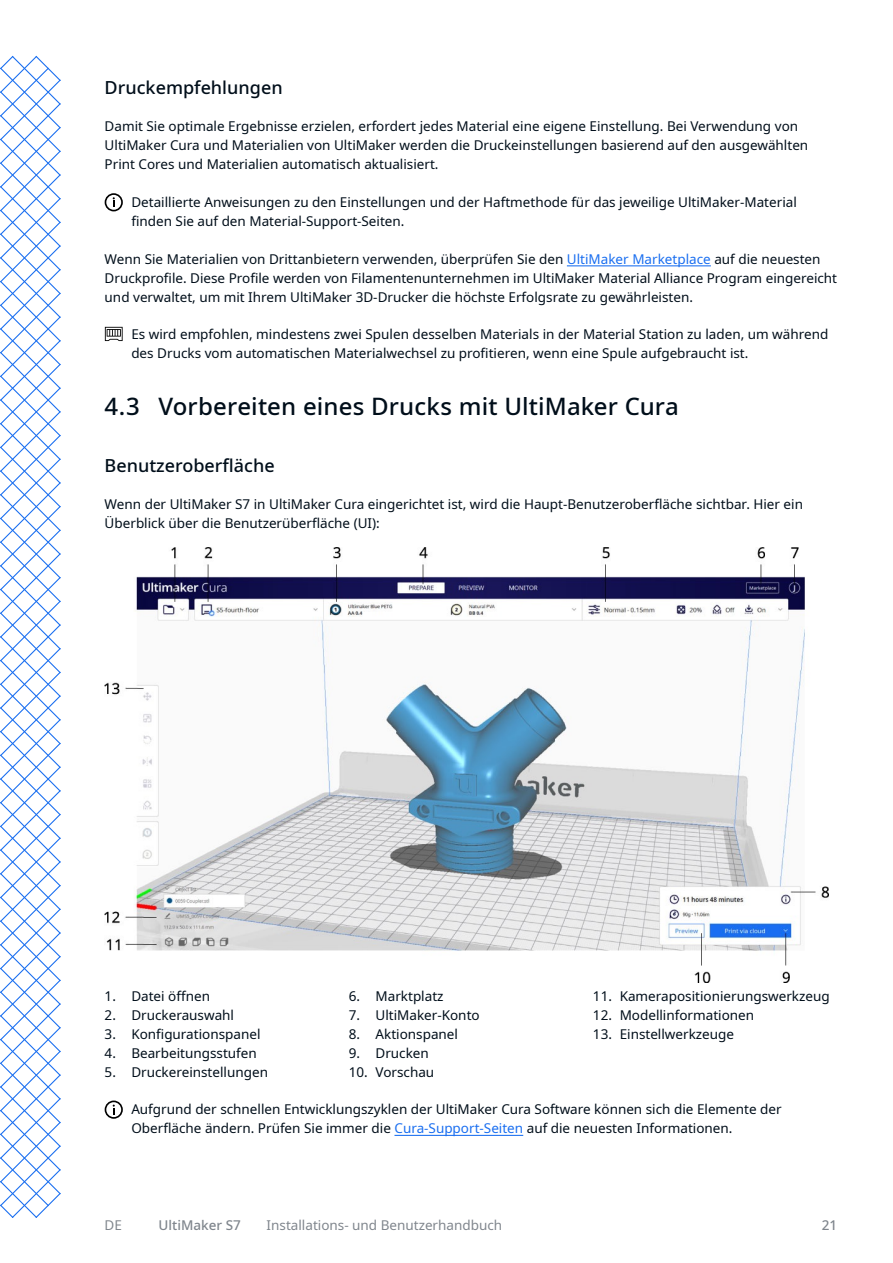
<style>
.page{position:relative;width:893px;height:1263px;background:#fff}
.page>*{position:absolute;margin:0;border:0;box-sizing:border-box;transform-origin:0 0}
.t1{font:500 24px "Noto Sans";letter-spacing:.005em;color:#000e1a}
.t2{font:500 18px "Noto Sans";color:#000e1a}
.t3{font:13.5px/18.9px "Noto Sans";color:#000e1a}
.t4{font:13.5px "Noto Sans";color:#80868d}
.t5{font:500 13.5px "Noto Sans";color:#80868d}
.s1{color:#196ef0}
</style>
<div class="page">
<svg style="left:0;top:56px;width:61px;height:1162px"></svg>
<svg style="left:105px;top:193px;width:18px;height:18px"></svg>
<svg style="left:105px;top:327px;width:18px;height:14px"></svg>
<img style="left:105px;top:547px;width:724px;height:435px">
<svg style="left:105px;top:1100px;width:18px;height:19px"></svg>
<hr style="left:567px;top:265px;width:144px;height:1px;background:#196ef0">
<hr style="left:394px;top:1135px;width:129px;height:1px;background:#196ef0">
<h2 class="t2" style="left:105px;top:74px;width:180px">Druckempfehlungen</h2>
<p class="t3" style="left:105px;top:117px;width:705px">Damit Sie optimale Ergebnisse erzielen, erfordert jedes Material eine eigene Einstellung. Bei Verwendung von<br>UltiMaker Cura und Materialien von UltiMaker werden die Druckeinstellungen basierend auf den ausgewählten<br>Print Cores und Materialien automatisch aktualisiert.</p>
<p class="t3" style="left:131px;top:193px;width:667px">Detaillierte Anweisungen zu den Einstellungen und der Haftmethode für das jeweilige UltiMaker-Material finden Sie auf den Material-Support-Seiten.</p>
<p class="t3" style="left:105px;top:250px;width:734px">Wenn Sie Materialien von Drittanbietern verwenden, überprüfen Sie den <span class="s1">UltiMaker Marketplace</span> auf die neuesten<br>Druckprofile. Diese Profile werden von Filamentenunternehmen im UltiMaker Material Alliance Program eingereicht und verwaltet, um mit Ihrem UltiMaker 3D-Drucker die höchste Erfolgsrate zu gewährleisten.</p>
<p class="t3" style="left:131px;top:325px;width:698px">Es wird empfohlen, mindestens zwei Spulen desselben Materials in der Material Station zu laden, um während des Drucks vom automatischen Materialwechsel zu profitieren, wenn eine Spule aufgebraucht ist.</p>
<h1 class="t1" style="left:105px;top:389px;width:576px">4.3 Vorbereiten eines Drucks mit UltiMaker Cura</h1>
<h2 class="t2" style="left:105px;top:452px;width:171px">Benutzeroberfläche</h2>
<p class="t3" style="left:105px;top:495px;width:700px">Wenn der UltiMaker S7 in UltiMaker Cura eingerichtet ist, wird die Haupt-Benutzeroberfläche sichtbar. Hier ein<br>Überblick über die Benutzerüberfläche (UI):</p>
<p class="t3" style="left:105px;top:987px;width:107px">1. Datei öffnen</p>
<p class="t3" style="left:105px;top:1006px;width:131px">2. Druckerauswahl</p>
<p class="t3" style="left:105px;top:1025px;width:157px">3. Konfigurationspanel</p>
<p class="t3" style="left:105px;top:1043px;width:154px">4. Bearbeitungsstufen</p>
<p class="t3" style="left:105px;top:1062px;width:165px">5. Druckereinstellungen</p>
<p class="t3" style="left:349px;top:987px;width:96px">6. Marktplatz</p>
<p class="t3" style="left:349px;top:1006px;width:132px">7. UltiMaker‑Konto</p>
<p class="t3" style="left:349px;top:1025px;width:111px">8. Aktionspanel</p>
<p class="t3" style="left:349px;top:1043px;width:82px">9. Drucken</p>
<p class="t3" style="left:349px;top:1062px;width:87px">10. Vorschau</p>
<p class="t3" style="left:593px;top:987px;width:238px">11. Kamerapositionierungswerkzeug</p>
<p class="t3" style="left:593px;top:1006px;width:163px">12. Modellinformationen</p>
<p class="t3" style="left:593px;top:1025px;width:143px">13. Einstellwerkzeuge</p>
<p class="t3" style="left:131px;top:1100px;width:652px">Aufgrund der schnellen Entwicklungszyklen der UltiMaker Cura Software können sich die Elemente der<br>Oberfläche ändern. Prüfen Sie immer die <span class="s1">Cura-Support-Seiten</span> auf die neuesten Informationen.</p>
<p class="t4" style="left:105px;top:1216px;width:19px">DE</p>
<p class="t5" style="left:159px;top:1216px;width:84px">UltiMaker S7</p>
<p class="t4" style="left:267px;top:1216px;width:237px">Installations- und Benutzerhandbuch</p>
<p class="t5" style="left:822px;top:1216px;width:17px">21</p>
</div>
